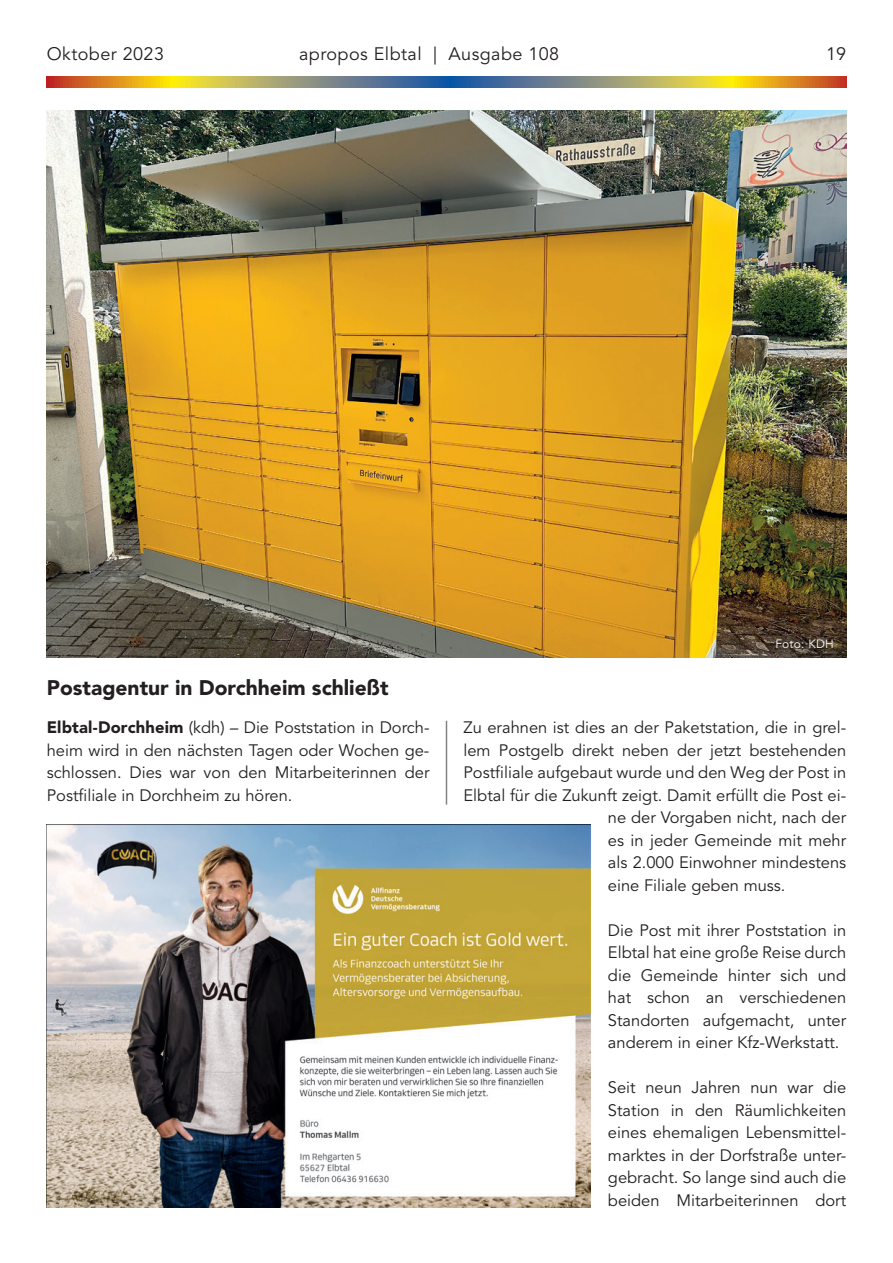
<style>
.page{position:relative;width:893px;height:1263px;background:#fff}
.page>*{position:absolute;margin:0;border:0;box-sizing:border-box;transform-origin:0 0}
.t1{font:900 21px "Avenir LT Std";color:#231f20}
.t2{font:18px "Avenir LT Std";letter-spacing:.025em;color:#231f20}
.t3{font:16.5px/22.5px "Avenir LT Std";color:#231f20;text-align:justify}
.t4{font:12px "Avenir LT Std";letter-spacing:.02em;color:#fff}
.s1{font-weight:900}
</style>
<div class="page">
<svg style="left:47px;top:77px;width:799px;height:10px;background:#a3935b"></svg>
<hr style="left:446px;top:721px;width:1px;height:83px;background:#808285">
<img style="left:47px;top:825px;width:544px;height:383px">
<img style="left:47px;top:111px;width:799px;height:546px">
<p class="t2" style="left:47px;top:44px;width:119px">Oktober 2023</p>
<p class="t2" style="left:299px;top:44px;width:262px">apropos Elbtal | Ausgabe 108</p>
<p class="t2" style="left:826px;top:44px;width:22px">19</p>
<p class="t1" style="left:47px;top:675px;width:343px">Postagentur in Dorchheim schließt</p>
<p class="t4" style="left:775px;top:637px;width:60px">Foto: KDH</p>
<p class="t3" style="left:47px;top:717px;width:384px"><span class="s1">Elbtal-Dorchheim</span> (kdh) – Die Poststation in Dorch&shy;heim wird in den nächsten Tagen oder Wochen ge&shy;schlossen. Dies war von den Mitarbeiterinnen der Postfiliale in Dorchheim zu hören.</p>
<p class="t3" style="left:463px;top:717px;width:384px">Zu erahnen ist dies an der Paketstation, die in grel-</p>
<p class="t3" style="left:463px;top:739px;width:384px">lem Postgelb direkt neben der jetzt bestehenden</p>
<p class="t3" style="left:463px;top:762px;width:384px">Postfiliale aufgebaut wurde und den Weg der Post in</p>
<p class="t3" style="left:463px;top:784px;width:384px">Elbtal für die Zukunft zeigt. Damit erfüllt die Post ei-</p>
<p class="t3" style="left:608px;top:807px;width:240px">ne der Vorgaben nicht, nach der</p>
<p class="t3" style="left:608px;top:829px;width:240px">es in jeder Gemeinde mit mehr</p>
<p class="t3" style="left:608px;top:852px;width:240px">als 2.000 Einwohner mindestens</p>
<p class="t3" style="left:608px;top:874px;width:179px">eine Filiale geben muss.</p>
<p class="t3" style="left:608px;top:919px;width:240px">Die Post mit ihrer Poststation in Elbtal hat eine große Reise durch die Gemeinde hinter sich und hat schon an verschiedenen Standorten aufgemacht, unter anderem in einer Kfz-Werkstatt.</p>
<p class="t3" style="left:608px;top:1077px;width:240px">Seit neun Jahren nun war die Station in den Räumlichkeiten eines ehemaligen Lebensmittel&shy;marktes in der Dorfstraße unter&shy;gebracht. So lange sind auch die beiden Mitarbeiterinnen dort</p>
</div>
